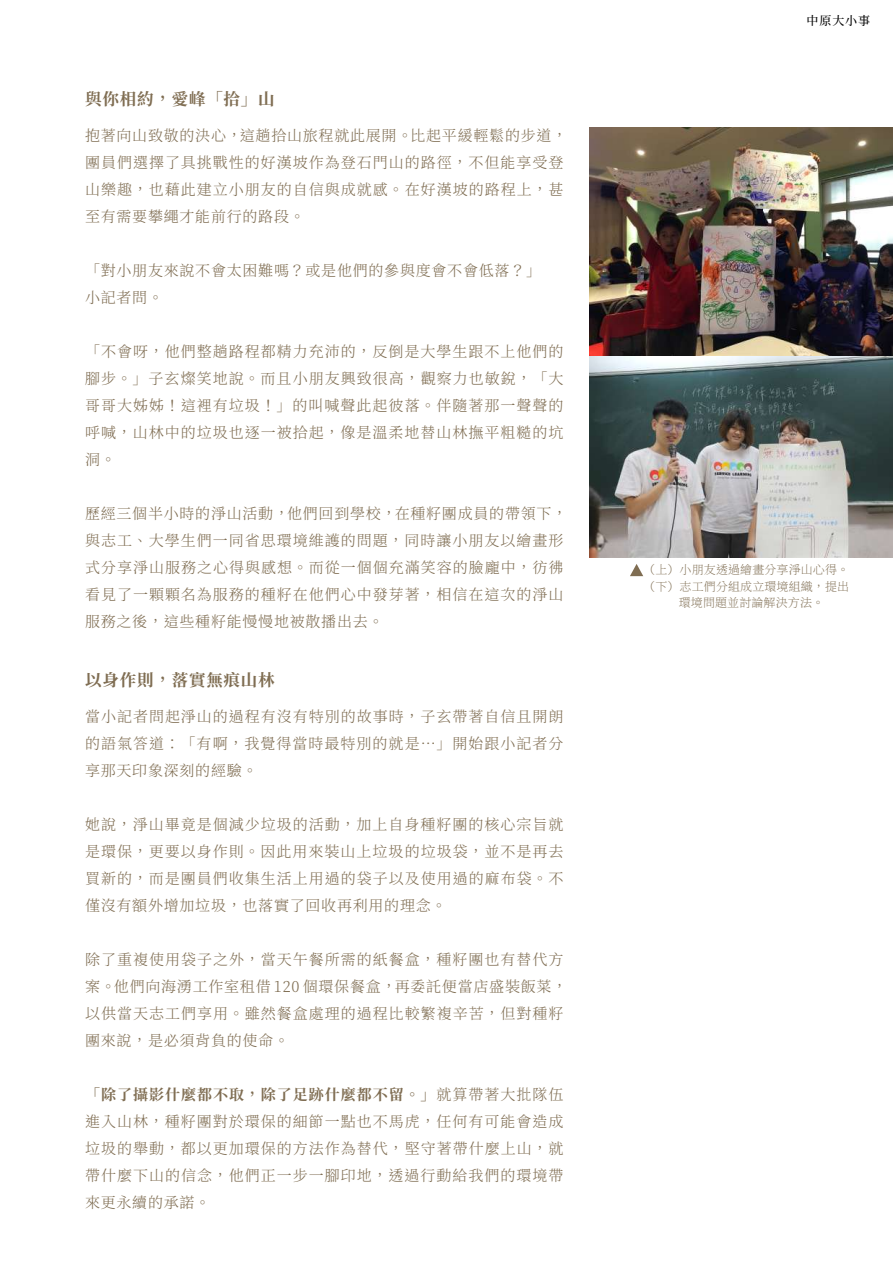
<style>
.page{position:relative;width:893px;height:1263px;background:#fff}
.page>*{position:absolute;margin:0;border:0;box-sizing:border-box;transform-origin:0 0}
.t1{font:700 16.5px "Noto Serif CJ Ktc";letter-spacing:.05em;color:#7f6d52}
.t2{font:300 15px/27px "Noto Serif CJ Ktc";letter-spacing:.065em;color:#7f6d52}
.t3{font:200 12px "Noto Serif CJ Ktc";letter-spacing:.01em;color:#7f6d52}
.t4{font:500 12px "Noto Serif CJ Ktc";letter-spacing:.075em;color:#000}
.s1{font-weight:700}
</style>
<div class="page">
<img style="left:590px;top:128px;width:303px;height:429px">
<svg style="left:630px;top:564px;width:13px;height:12px"></svg>
<p class="t1" style="left:85px;top:90px;width:191px">與你相約，愛峰「拾」山</p>
<p class="t2" style="left:85px;top:122px;width:484px">抱著向山致敬的決心，這趟拾山旅程就此展開。比起平緩輕鬆的步道，團員們選擇了具挑戰性的好漢坡作為登石門山的路徑，不但能享受登山樂趣，也藉此建立小朋友的自信與成就感。在好漢坡的路程上，甚至有需要攀繩才能前行的路段。</p>
<p class="t2" style="left:85px;top:257px;width:457px">「對小朋友來說不會太困難嗎？或是他們的參與度會不會低落？」小記者問。</p>
<p class="t2" style="left:85px;top:338px;width:480px;text-align:justify">「不會呀，他們整趟路程都精力充沛的，反倒是大學生跟不上他們的腳步。」子玄燦笑地說。而且小朋友興致很高，觀察力也敏銳，「大哥哥大姊姊！這裡有垃圾！」的叫喊聲此起彼落。伴隨著那一聲聲的呼喊，山林中的垃圾也逐一被拾起，像是溫柔地替山林撫平粗糙的坑洞。</p>
<p class="t2" style="left:85px;top:500px;width:484px">歷經三個半小時的淨山活動，他們回到學校，在種籽團成員的帶領下，與志工、大學生們一同省思環境維護的問題，同時讓小朋友以繪畫形式分享淨山服務之心得與感想。而從一個個充滿笑容的臉龐中，彷彿看見了一顆顆名為服務的種籽在他們心中發芽著，相信在這次的淨山服務之後，這些種籽能慢慢地被散播出去。</p>
<p class="t1" style="left:85px;top:670px;width:191px">以身作則，落實無痕山林</p>
<p class="t2" style="left:85px;top:703px;width:480px;text-align:justify">當小記者問起淨山的過程有沒有特別的故事時，子玄帶著自信且開朗的語氣答道：「有啊，我覺得當時最特別的就是…」開始跟小記者分享那天印象深刻的經驗。</p>
<p class="t2" style="left:85px;top:811px;width:480px;text-align:justify">她說，淨山畢竟是個減少垃圾的活動，加上自身種籽團的核心宗旨就是環保，更要以身作則。因此用來裝山上垃圾的垃圾袋，並不是再去買新的，而是團員們收集生活上用過的袋子以及使用過的麻布袋。不僅沒有額外增加垃圾，也落實了回收再利用的理念。</p>
<p class="t2" style="left:85px;top:946px;width:484px">除了重複使用袋子之外，當天午餐所需的紙餐盒，種籽團也有替代方案。他們向海湧工作室租借 120 個環保餐盒，再委託便當店盛裝飯菜，以供當天志工們享用。雖然餐盒處理的過程比較繁複辛苦，但對種籽團來說，是必須背負的使命。</p>
<p class="t2" style="left:85px;top:1081px;width:480px;text-align:justify"><span class="s1">「除了攝影什麼都不取，除了足跡什麼都不留。」</span>就算帶著大批隊伍進入山林，種籽團對於環保的細節一點也不馬虎，任何有可能會造成垃圾的舉動，都以更加環保的方法作為替代，堅守著帶什麼上山，就帶什麼下山的信念，他們正一步一腳印地，透過行動給我們的環境帶來更永續的承諾。</p>
<p class="t4" style="left:806px;top:14px;width:65px">中原大小事</p>
<p class="t3" style="left:643px;top:563px;width:207px">（上）小朋友透過繪畫分享淨山心得。</p>
<p class="t3" style="left:643px;top:580px;width:207px">（下）志工們分組成立環境組織，提出</p>
<p class="t3" style="left:679px;top:596px;width:147px">環境問題並討論解決方法。</p>
</div>
